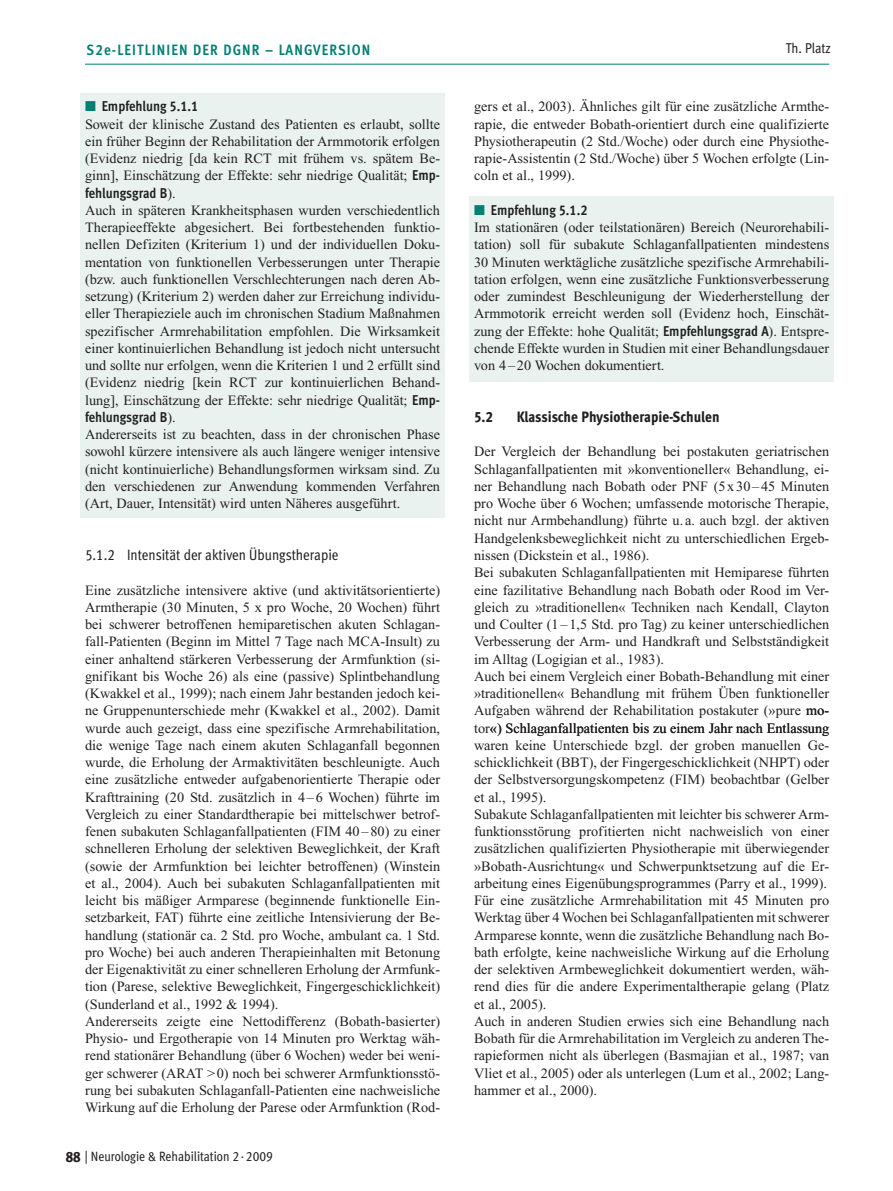
<style>
.page{position:relative;width:893px;height:1191px;background:#fff}
.page>*{position:absolute;margin:0;border:0;box-sizing:border-box;transform-origin:0 0}
.t1{font:15px "Meta Cond Book LF";color:#231f20}
.t2{font:15px "Meta Cond Extra Bold LF";color:#231f20}
.t3{font:700 15px "Meta Cond";letter-spacing:.075em;color:#008072}
.t4{font:14.25px/17.2px "Times New Roman";color:#231f20;text-align:justify}
.t5{font:14.25px "Meta Cond Bold LF";letter-spacing:-.005em;color:#231f20}
.t6{font:700 14.25px "Meta Cond";color:#231f20}
.t7{font:14.25px "Meta Cond Book LF";letter-spacing:-.005em;color:#231f20}
.t8{font:13.5px "Meta Cond Book LF";color:#231f20}
.s1{font-family:"Meta Cond Bold LF";font-weight:400}
.s2{color:#008072}
.s3{font-family:"Meta Cond";font-weight:700}
.s4{font-family:"Meta Cond Bold LF"}
.s5{font-family:"Times New Roman"}
.s6{font-family:"Meta Cond Extra Bold LF";font-size:15px}
</style>
<div class="page">
<hr style="left:85px;top:64px;width:744px;height:1px;background:#008072">
<div style="left:80px;top:93px;width:365px;height:425px;background:#eaf2f0"></div>
<div style="left:469px;top:197px;width:365px;height:185px;background:#eaf2f0"></div>
<p class="t3" style="left:87px;top:41px;width:285px">S<span class="s1">2e</span>-LEITLINIEN DER DGNR – LANGVERSION</p>
<p class="t7" style="left:786px;top:40px;width:47px">Th. Platz</p>
<p class="t5" style="left:85px;top:98px;width:115px"><span class="s2">■</span> <span class="s3">E</span>mpfehlung 5.1.1</p>
<p class="t4" style="left:85px;top:115px;width:357px">Soweit der klinische Zustand des Patienten es erlaubt, sollte ein früher Beginn der Rehabilitation der Armmotorik erfolgen (Evidenz niedrig [da kein RCT mit frühem vs. spätem Be&shy;ginn], Einschätzung der Effekte: sehr niedrige Qualität; <span class="s4">Emp-</span></p>
<p class="t5" style="left:85px;top:184px;width:92px">fehlungsgrad B<span class="s5">).</span></p>
<p class="t4" style="left:85px;top:201px;width:357px">Auch in späteren Krankheitsphasen wurden verschiedentlich Therapieeffekte abgesichert. Bei fortbestehenden funktio&shy;nellen Defiziten (Kriterium 1) und der individuellen Doku&shy;mentation von funktionellen Verbesserungen unter Therapie (bzw. auch funktionellen Verschlechterungen nach deren Ab&shy;setzung) (Kriterium 2) werden daher zur Erreichung individu&shy;eller Therapieziele auch im chronischen Stadium Maßnahmen spezifischer Armrehabilitation empfohlen. Die Wirksamkeit einer kontinuierlichen Behandlung ist jedoch nicht untersucht und sollte nur erfolgen, wenn die Kriterien 1 und 2 erfüllt sind (Evidenz niedrig [kein RCT zur kontinuierlichen Behand&shy;lung], Einschätzung der Effekte: sehr niedrige Qualität; <span class="s4">Emp-</span></p>
<p class="t5" style="left:85px;top:408px;width:92px">fehlungsgrad B<span class="s5">).</span></p>
<p class="t4" style="left:85px;top:426px;width:357px">Andererseits ist zu beachten, dass in der chronischen Phase sowohl kürzere intensivere als auch längere weniger intensive (nicht kontinuierliche) Behandlungsformen wirksam sind. Zu den verschiedenen zur Anwendung kommenden Verfahren (Art, Dauer, Intensität) wird unten Näheres ausgeführt.</p>
<p class="t1" style="left:85px;top:546px;width:255px">5.1.2 Intensität der aktiven Übungstherapie</p>
<p class="t4" style="left:85px;top:581px;width:357px;text-align:left">Eine zusätzliche intensivere aktive (und aktivitätsorientierte)<br>Armtherapie (30 Minuten, 5 x pro Woche, 20 Wochen) führt bei schwerer betroffenen hemiparetischen akuten Schlagan&shy;fall-Patienten (Beginn im Mittel 7 Tage nach MCA-Insult) zu einer anhaltend stärkeren Verbesserung der Armfunktion (si&shy;gnifikant bis Woche 26) als eine (passive) Splintbehandlung (Kwakkel et al., 1999); nach einem Jahr bestanden jedoch kei&shy;ne Gruppenunterschiede mehr (Kwakkel et al., 2002). Damit wurde auch gezeigt, dass eine spezifische Armrehabilitation, die wenige Tage nach einem akuten Schlaganfall begonnen wurde, die Erholung der Armaktivitäten beschleunigte. Auch eine zusätzliche entweder aufgabenorientierte Therapie oder Krafttraining (20 Std. zusätzlich in 4–6 Wochen) führte im Vergleich zu einer Standardtherapie bei mittelschwer betrof&shy;fenen subakuten Schlaganfallpatienten (FIM 40 – 80) zu einer schnelleren Erholung der selektiven Beweglichkeit, der Kraft (sowie der Armfunktion bei leichter betroffenen) (Winstein et al., 2004). Auch bei subakuten Schlaganfallpatienten mit leicht bis mäßiger Armparese (beginnende funktionelle Ein&shy;setzbarkeit, FAT) führte eine zeitliche Intensivierung der Be&shy;handlung (stationär ca. 2 Std. pro Woche, ambulant ca. 1 Std. pro Woche) bei auch anderen Therapieinhalten mit Betonung der Eigenaktivität zu einer schnelleren Erholung der Armfunk&shy;tion (Parese, selektive Beweglichkeit, Fingergeschicklichkeit) (Sunderland et al., 1992 &amp; 1994).<br>Andererseits zeigte eine Nettodifferenz (Bobath-basierter)<br>Physio- und Ergotherapie von 14 Minuten pro Werktag wäh&shy;rend stationärer Behandlung (über 6 Wochen) weder bei weni&shy;ger schwerer (ARAT &gt;0) noch bei schwerer Armfunktionsstö&shy;rung bei subakuten Schlaganfall-Patienten eine nachweisliche Wirkung auf die Erholung der Parese oder Armfunktion (Rod-</p>
<p class="t8" style="left:66px;top:1148px;width:209px"><span class="s6">88</span> | Neurologie &amp; Rehabilitation 2 · 2009</p>
<p class="t4" style="left:474px;top:98px;width:357px">gers et al., 2003). Ähnliches gilt für eine zusätzliche Armthe&shy;rapie, die entweder Bobath-orientiert durch eine qualifizierte Physiotherapeutin (2 Std./Woche) oder durch eine Physiothe&shy;rapie-Assistentin (2 Std./Woche) über 5 Wochen erfolgte (Lin&shy;coln et al., 1999).</p>
<p class="t6" style="left:474px;top:201px;width:115px"><span class="s2">■</span> EMPFEHLUN<span class="s1">g 5.1.2</span></p>
<p class="t4" style="left:474px;top:219px;width:357px">Im stationären (oder teilstationären) Bereich (Neuro-reha-bili&shy;tation) soll für subakute Schlaganfallpatienten mindestens 30 Minuten werktägliche zusätzliche spezifische Armrehabili&shy;tation erfolgen, wenn eine zusätzliche Funktionsverbesserung oder zumindest Beschleunigung der Wiederherstellung der Armmotorik erreicht werden soll (Evidenz hoch, Einschät&shy;zung der Effekte: hohe Qualität; <span class="s4">Empfehlungsgrad A</span>). Entspre&shy;chende Effekte wurden in Studien mit einer Behandlungsdauer von 4–20 Wochen dokumentiert.</p>
<p class="t2" style="left:474px;top:408px;width:20px">5.2</p>
<p class="t2" style="left:517px;top:408px;width:204px">Klassische Physiotherapie-Schulen</p>
<p class="t4" style="left:474px;top:443px;width:357px;text-align:left">Der Vergleich der Behandlung bei postakuten geriatrischen Schlaganfallpatienten mit »konventioneller« Behandlung, ei&shy;ner Behandlung nach Bobath oder PNF (5 x30–45 Minuten pro Woche über 6 Wochen; umfassende motorische Therapie, nicht nur Armbehandlung) führte u. a. auch bzgl. der aktiven Handgelenksbeweglichkeit nicht zu unterschiedlichen Ergeb&shy;nissen (Dickstein et al., 1986).<br>Bei subakuten Schlaganfallpatienten mit Hemiparese führten eine fazilitative Behandlung nach Bobath oder Rood im Ver&shy;gleich zu »traditionellen« Techniken nach Kendall, Clayton und Coulter (1 –1,5 Std. pro Tag) zu keiner unterschiedlichen Verbesserung der Arm- und Handkraft und Selbstständigkeit im Alltag (Logigian et al., 1983).<br>Auch bei einem Vergleich einer Bobath-Behandlung mit einer »traditionellen« Behandlung mit frühem Üben funktioneller Aufgaben während der Rehabilitation postakuter (»pure mo&shy;tor«) Schlaganfallpatienten bis zu einem Jahr nach Entlassung waren keine Unterschiede bzgl. der groben manuellen Ge&shy;schicklichkeit (BBT), der Fingergeschicklichkeit (NHPT) oder der Selbstversorgungskompetenz (FIM) beobachtbar (Gelber et al., 1995).<br>Subakute Schlaganfallpatienten mit leichter bis schwerer Arm&shy;funktionsstörung profitierten nicht nachweislich von einer zusätzlichen qualifizierten Physiotherapie mit überwiegender »Bobath-Ausrichtung« und Schwerpunktsetzung auf die Er&shy;arbeitung eines Eigenübungsprogrammes (Parry et al., 1999).<br>Für eine zusätzliche Armrehabilitation mit 45 Minuten pro Werktag über 4 Wochen bei Schlaganfallpatienten mit schwerer Armparese konnte, wenn die zusätzliche Behandlung nach Bo&shy;bath erfolgte, keine nachweisliche Wirkung auf die Erholung der selektiven Armbeweglichkeit dokumentiert werden, wäh&shy;rend dies für die andere Experimentaltherapie gelang (Platz et al., 2005).<br>Auch in anderen Studien erwies sich eine Behandlung nach Bobath für die Armrehabilitation im Vergleich zu anderen The&shy;rapieformen nicht als überlegen (Basmajian et al., 1987; van Vliet et al., 2005) oder als unterlegen (Lum et al., 2002; Lang&shy;hammer et al., 2000).</p>
</div>
